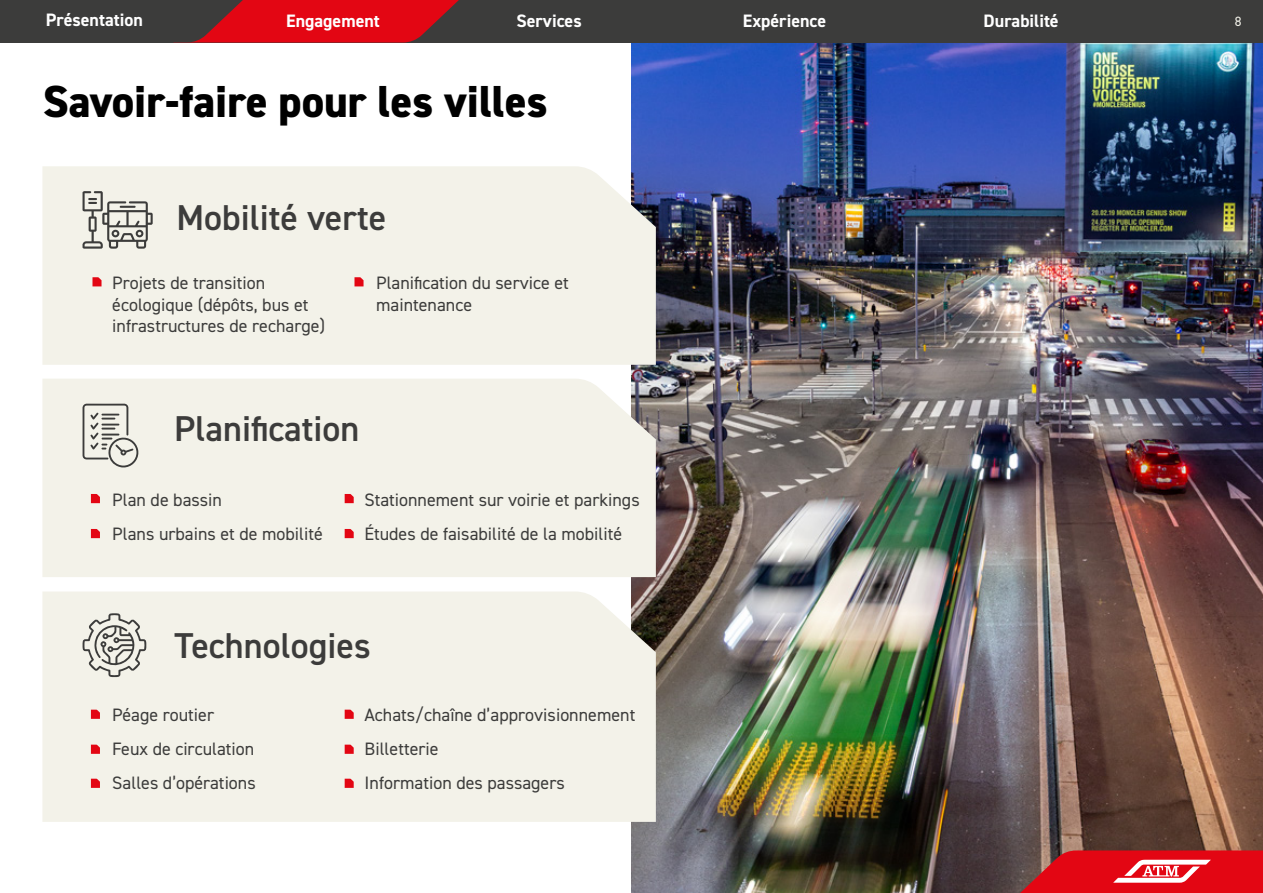
<style>
.page{position:relative;width:1263px;height:893px;background:#fff}
.page>*{position:absolute;margin:0;border:0;box-sizing:border-box;transform-origin:0 0}
.t1{font:800 45px "DIN2014";color:#000}
.t2{font:600 36px "DIN2014";color:#3c3c3b}
.t3{font:18px/34.3px "DIN2014";color:#3c3c3b}
.t4{font:700 18px "DIN2014";color:#fff}
.t5{font:13.5px "DIN2014";color:#f3f2e9}
</style>
<div class="page">
<img style="left:631px;top:43px;width:632px;height:850px">
<svg style="left:998px;top:850px;width:265px;height:43px;background:#ce2932"></svg>
<div style="left:0;top:0;width:1263px;height:43px;background:#3c3c3b"></div>
<div style="left:42px;top:591px;width:614px;height:231px;background:#f3f2e9"></div>
<svg style="left:91px;top:710px;width:9px;height:9px"></svg>
<svg style="left:91px;top:745px;width:9px;height:9px"></svg>
<svg style="left:91px;top:779px;width:9px;height:9px"></svg>
<svg style="left:345px;top:710px;width:9px;height:9px"></svg>
<svg style="left:345px;top:745px;width:9px;height:9px"></svg>
<svg style="left:345px;top:779px;width:9px;height:9px"></svg>
<svg style="left:82px;top:613px;width:64px;height:64px;background:#c7c7c0"></svg>
<div style="left:42px;top:166px;width:614px;height:199px;background:#f3f2e9"></div>
<svg style="left:354px;top:277px;width:9px;height:9px"></svg>
<svg style="left:92px;top:277px;width:10px;height:9px"></svg>
<svg style="left:83px;top:191px;width:70px;height:58px;background:#bdbcb6"></svg>
<div style="left:42px;top:379px;width:614px;height:198px;background:#f3f2e9"></div>
<svg style="left:91px;top:494px;width:9px;height:9px"></svg>
<svg style="left:91px;top:529px;width:9px;height:9px"></svg>
<svg style="left:345px;top:494px;width:9px;height:9px"></svg>
<svg style="left:345px;top:529px;width:9px;height:9px"></svg>
<svg style="left:83px;top:404px;width:57px;height:63px;background:#cdccc5"></svg>
<svg style="left:173px;top:0;width:286px;height:43px"></svg>
<p class="t4" style="left:46px;top:8px;width:98px">Présentation</p>
<p class="t4" style="left:286px;top:9px;width:95px">Engagement</p>
<p class="t4" style="left:516px;top:9px;width:67px">Services</p>
<p class="t4" style="left:743px;top:9px;width:85px">Expérience</p>
<p class="t4" style="left:983px;top:9px;width:77px">Durabilité</p>
<h1 class="t1" style="left:43px;top:71px;width:506px">Savoir-faire pour les villes</h1>
<h2 class="t2" style="left:176px;top:194px;width:211px">Mobilité verte</h2>
<p class="t3" style="left:112px;top:272px;width:214px;line-height:21.6px">Projets de transition écologique (dépôts, bus et infrastructures de recharge)</p>
<p class="t3" style="left:376px;top:272px;width:194px;line-height:21.6px">Planification du service et maintenance</p>
<h2 class="t2" style="left:174px;top:405px;width:187px">Planification</h2>
<p class="t3" style="left:112px;top:482px;width:212px">Plan de bassin<br>Plans urbains et de mobilité</p>
<p class="t3" style="left:364px;top:482px;width:277px">Stationnement sur voirie et parkings<br>Études de faisabilité de la mobilité</p>
<h2 class="t2" style="left:175px;top:622px;width:198px">Technologies</h2>
<p class="t3" style="left:112px;top:697px;width:145px">Péage routier<br>Feux de circulation<br>Salles d’opérations</p>
<p class="t3" style="left:365px;top:697px;width:272px">Achats/chaîne d’approvisionnement<br>Billetterie<br>Information des passagers</p>
<p class="t5" style="left:1235px;top:13px;width:8px">8</p>
</div>
